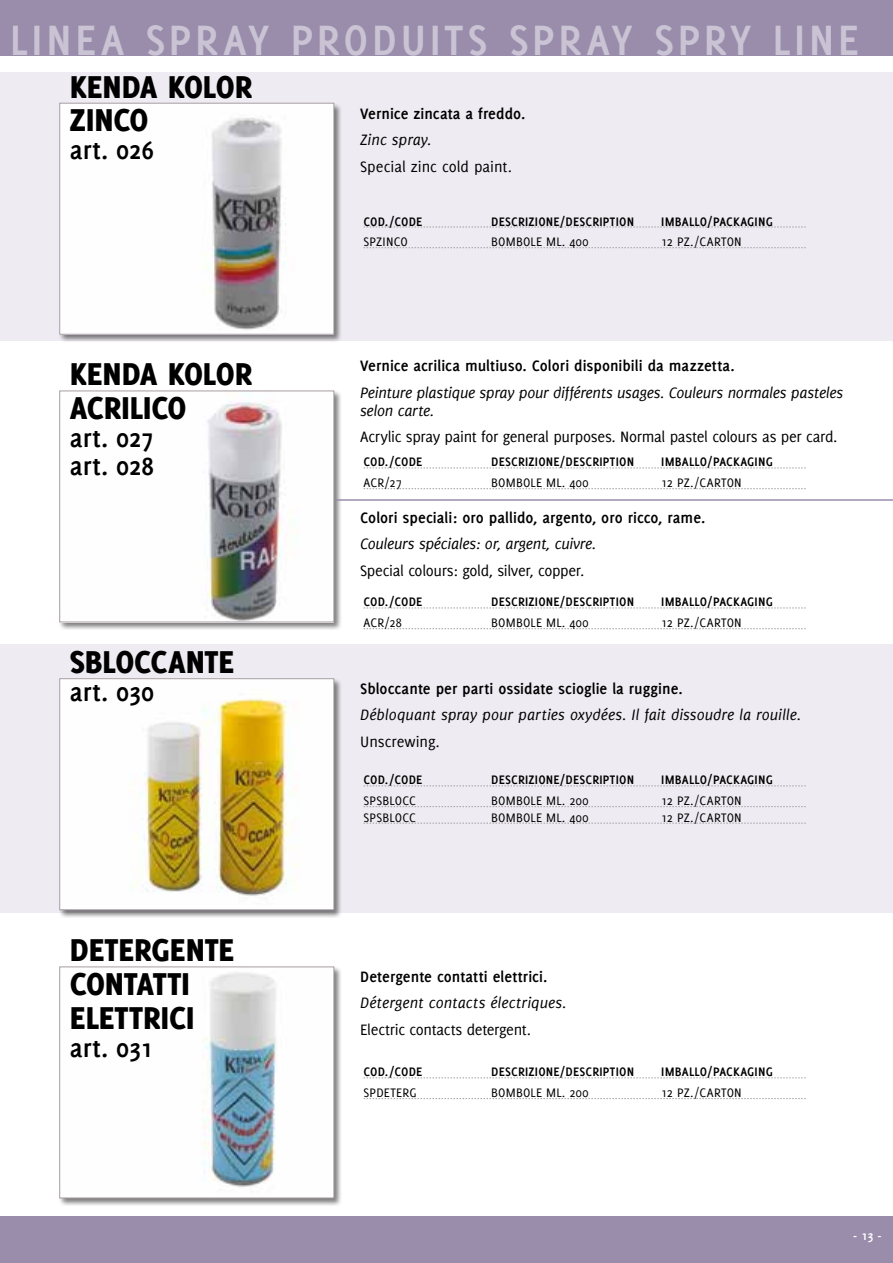
<style>
.page{position:relative;width:893px;height:1263px;background:#fff}
.page>*{position:absolute;margin:0;border:0;box-sizing:border-box;transform-origin:0 0}
.t1{font:700 46.5px "Delicious";letter-spacing:.07em;color:#c9c3d4}
.t2{font:800 34.65px/33.8px "Delicious";color:#000}
.t3{font:700 27.75px/27.8px "Delicious";color:#000}
.t4{font:italic 16.5px/26.5px "Delicious";letter-spacing:-.005em;color:#000}
.t5{font:700 16.5px/26.5px "Delicious";color:#000}
.t6{font:16.5px/26.5px "Delicious";letter-spacing:-.02em;color:#000}
.t7{font:700 13.5px "Delicious";letter-spacing:.015em;color:#000}
.t8{font:13.5px "Delicious";letter-spacing:.015em;color:#000}
.t9{font:700 13.5px "Delicious";color:#fff}
.s1{font-weight:400;font-style:italic}
.s2{font-weight:400}
.s3{font-weight:700;font-style:normal}
.s4{font-style:italic}
.s5{font-style:normal}
</style>
<div class="page">
<div style="left:0;top:72px;width:893px;height:269px;background:#eeecf2"></div>
<div style="left:0;top:644px;width:893px;height:269px;background:#eeecf2"></div>
<div style="left:0;top:1216px;width:893px;height:47px;background:#998dab"></div>
<div style="left:0;top:0;width:893px;height:55px;background:#998dab"></div>
<div style="left:58px;top:102px;width:284px;height:241px;background:#000;opacity:.5"></div>
<img style="left:62px;top:105px;width:270px;height:227px">
<div style="left:60px;top:103px;width:274px;height:231px;border:1px solid #a59da3"></div>
<div style="left:58px;top:389px;width:284px;height:241px;background:#000;opacity:.5"></div>
<img style="left:62px;top:393px;width:270px;height:227px">
<div style="left:60px;top:391px;width:274px;height:231px;border:1px solid #a59da3"></div>
<div style="left:58px;top:677px;width:284px;height:241px;background:#000;opacity:.5"></div>
<img style="left:62px;top:680px;width:270px;height:228px">
<div style="left:60px;top:678px;width:274px;height:232px;border:1px solid #a59da3"></div>
<div style="left:58px;top:965px;width:284px;height:241px;background:#000;opacity:.5"></div>
<img style="left:62px;top:969px;width:270px;height:227px">
<div style="left:60px;top:967px;width:274px;height:231px;border:1px solid #a59da3"></div>
<svg style="left:364px;top:227px;width:442px;height:1px"></svg>
<svg style="left:364px;top:247px;width:442px;height:1px"></svg>
<svg style="left:364px;top:468px;width:442px;height:1px"></svg>
<svg style="left:364px;top:488px;width:442px;height:1px"></svg>
<svg style="left:364px;top:608px;width:442px;height:1px"></svg>
<svg style="left:364px;top:628px;width:442px;height:1px"></svg>
<svg style="left:364px;top:786px;width:442px;height:1px"></svg>
<svg style="left:364px;top:806px;width:442px;height:1px"></svg>
<svg style="left:364px;top:823px;width:442px;height:1px"></svg>
<svg style="left:364px;top:1077px;width:442px;height:1px"></svg>
<svg style="left:364px;top:1098px;width:442px;height:1px"></svg>
<hr style="left:335px;top:499px;width:558px;height:2px;background:#998dab">
<p class="t1" style="left:10px;top:13px;width:340px">LINEA SPRAY PRODUI</p>
<p class="t1" style="left:445px;top:13px;width:416px">TS SPRAY SPRY LINE</p>
<p class="t2" style="left:70px;top:69px;width:184px">KENDA KOLOR<br>ZINCO</p>
<p class="t3" style="left:70px;top:136px;width:86px">art. 026</p>
<p class="t5" style="left:360px;top:100px;width:167px">Vernice zincata a freddo.<br><span class="s1">Zinc spray.<br></span><span class="s2">Special zinc cold paint.</span></p>
<p class="t2" style="left:70px;top:357px;width:184px">KENDA KOLOR<br>ACRILICO</p>
<p class="t3" style="left:70px;top:424px;width:86px">art. 027 art. 028</p>
<p class="t2" style="left:70px;top:644px;width:166px">SBLOCCANTE</p>
<p class="t3" style="left:70px;top:678px;width:86px">art. 030</p>
<p class="t2" style="left:70px;top:933px;width:166px">DETERGENTE<br>CONTATTI<br>ELETTRICI</p>
<p class="t3" style="left:70px;top:1033px;width:85px">art. 031</p>
<p class="t7" style="left:364px;top:213px;width:60px">COD./COD E</p>
<p class="t7" style="left:491px;top:213px;width:145px">DESCRIZIO NE/DESCRIPTIO N</p>
<p class="t7" style="left:661px;top:213px;width:113px">I MBALLO/PACKAGING</p>
<p class="t8" style="left:364px;top:234px;width:46px">SPZINCO</p>
<p class="t8" style="left:491px;top:234px;width:99px">BOMBOLE ML. 400</p>
<p class="t8" style="left:661px;top:234px;width:82px">12 PZ./CARTON</p>
<p class="t4" style="left:360px;top:352px;width:485px"><span class="s3">Vernice acrilica multiuso. Colori disponibili da mazzetta.<br></span>Peinture plastique spray pour différents usages. Couleurs normales pasteles</p>
<p class="t6" style="left:360px;top:397px;width:479px"><span class="s4">selon carte.<br></span>Acrylic spray paint for general purposes. Normal pastel colours as per card.</p>
<p class="t7" style="left:364px;top:454px;width:60px">COD./COD E</p>
<p class="t7" style="left:491px;top:454px;width:145px">DESCRIZIO NE/DESCRIPTIO N</p>
<p class="t7" style="left:661px;top:454px;width:113px">I MBALLO/PACKAGING</p>
<p class="t8" style="left:364px;top:475px;width:40px">ACR/27</p>
<p class="t8" style="left:491px;top:475px;width:99px">BOMBOLE ML. 400</p>
<p class="t8" style="left:661px;top:475px;width:82px">12 PZ./CARTON</p>
<p class="t5" style="left:360px;top:504px;width:347px">Colori speciali: oro pallido, argento, oro ricco, rame.<br><span class="s1">Couleurs spéciales: or, argent, cuivre.<br></span><span class="s2">Special colours: gold, silver, copper.</span></p>
<p class="t7" style="left:364px;top:594px;width:60px">COD./COD E</p>
<p class="t7" style="left:491px;top:594px;width:145px">DESCRIZIO NE/DESCRIPTIO N</p>
<p class="t7" style="left:661px;top:594px;width:113px">I MBALLO/PACKAGING</p>
<p class="t8" style="left:364px;top:615px;width:40px">ACR/28</p>
<p class="t8" style="left:491px;top:615px;width:99px">BOMBOLE ML. 400</p>
<p class="t8" style="left:661px;top:615px;width:82px">12 PZ./CARTON</p>
<p class="t4" style="left:360px;top:675px;width:443px"><span class="s3">Sbloccante per parti ossidate scioglie la ruggine.<br></span>Débloquant spray pour parties oxydées. Il fait dissoudre la rouille.<br><span class="s5">Unscrewing.</span></p>
<p class="t7" style="left:364px;top:772px;width:60px">COD./COD E</p>
<p class="t7" style="left:491px;top:772px;width:145px">DESCRIZIO NE/DESCRIPTIO N</p>
<p class="t7" style="left:661px;top:772px;width:113px">I MBALLO/PACKAGING</p>
<p class="t8" style="left:364px;top:793px;width:54px">SPSBLOCC</p>
<p class="t8" style="left:491px;top:793px;width:99px">BOMBOLE ML. 200</p>
<p class="t8" style="left:661px;top:793px;width:82px">12 PZ./CARTON</p>
<p class="t8" style="left:364px;top:810px;width:54px">SPSBLOCC</p>
<p class="t8" style="left:491px;top:810px;width:99px">BOMBOLE ML. 400</p>
<p class="t8" style="left:661px;top:810px;width:82px">12 PZ./CARTON</p>
<p class="t4" style="left:360px;top:963px;width:208px"><span class="s3">Detergente contatti elettrici.<br></span>Détergent contacts électriques.<br><span class="s5">Electric contacts detergent.</span></p>
<p class="t7" style="left:364px;top:1064px;width:60px">COD./COD E</p>
<p class="t7" style="left:491px;top:1064px;width:145px">DESCRIZIO NE/DESCRIPTIO N</p>
<p class="t7" style="left:661px;top:1064px;width:113px">I MBALLO/PACKAGING</p>
<p class="t8" style="left:364px;top:1085px;width:54px">SPDETERG</p>
<p class="t8" style="left:491px;top:1085px;width:99px">BOMBOLE ML. 200</p>
<p class="t8" style="left:661px;top:1085px;width:82px">12 PZ./CARTON</p>
<p class="t9" style="left:853px;top:1228px;width:30px">- 13 -</p>
</div>
